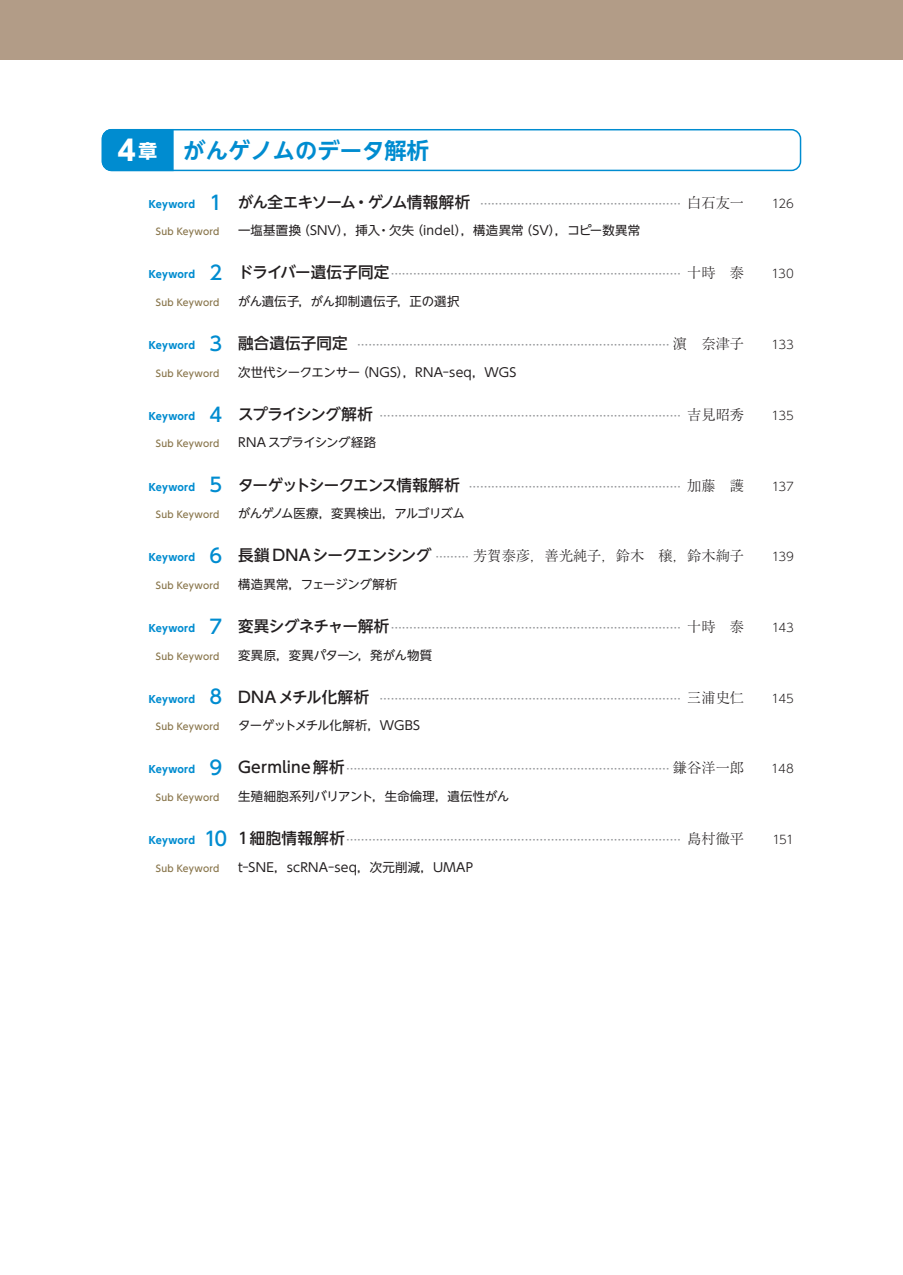
<style>
.page{position:relative;width:903px;height:1275px;background:#fff}
.page>*{position:absolute;margin:0;border:0;box-sizing:border-box;transform-origin:0 0}
.t1{font:27.82px "UD Shin Go Pr 6 Bold 90 pv RKSJ H";color:#fff}
.t2{font:22.4px "UD Shin Go NT Pr 6 De Bold 90 pv RKSJ H";color:#008cd0}
.t3{font:14.17px "Ryumin Pr 6 Light 90 pv RKSJ H";color:#231f20}
.t4{font:12.42px "UD Shin Go NT Pr 6 Regular 90 pv RKSJ H";letter-spacing:.01em;color:#231f20}
.t5{font:12.42px "UD Shin Go NT Pr 6 Regular 90 pv RKSJ H";letter-spacing:-.035em;color:#231f20}
.t6{font:12.42px "UD Shin Go NT Pr 6 Regular 90 pv RKSJ H";letter-spacing:-.02em;color:#231f20}
.t7{font:11.72px "UD Shin Go NT Pr 6 Light 90 pv RKSJ H";letter-spacing:-.08em;color:#231f20}
.t8{font:11.2px "UD Shin Go NT Pr 6 Medium 90 pv RKSJ H";color:#939598}
.t9{font:9.28px "UD Shin Go NT Pr 6 Medium 90 pv RKSJ H";letter-spacing:.015em;color:#89764c}
.s1{font-size:18.55px}
.s2{font-family:"UD Shin Go NT Pr 6 Bold 90 pv RKSJ H";font-size:9.97px;color:#008cd0}
.s3{font-size:19.43px;color:#008cd0}
.s4{font-size:15.58px;color:#231f20}
.s5{font-family:"Ryumin Pr 6 Light 90 pv RKSJ H";font-size:14.17px;color:#231f20}
.s6{font-family:"UD Shin Go NT Pr 6 Medium 90 pv RKSJ H";font-size:19.43px;color:#008cd0}
.s7{font-family:"UD Shin Go NT Pr 6 Medium 90 pv RKSJ H";font-size:15.58px}
.s8{font-family:"UD Shin Go NT Pr 6 Medium 90 pv RKSJ H";font-size:11.2px;color:#939598}
</style>
<div class="page">
<div style="left:0;top:0;width:902px;height:60px;background:#b29c87"></div>
<div style="left:102px;top:129px;width:699px;height:42px;border:1px solid #008cd0;border-radius:9px"></div>
<div style="left:102px;top:129px;width:72px;height:42px;background:#008cd0"></div>
<h1 class="t1" style="left:117px;top:140px;width:41px">4<span class="s1">章</span></h1>
<h2 class="t2" style="left:184px;top:142px;width:247px">がんゲノムのデータ解析</h2>
<p class="t8" style="left:149px;top:199px;width:597px"><span class="s2">Keyword</span> <span class="s3">1</span> <span class="s4">がん全エキソーム・ゲノム情報解析</span> ……………………………………………… <span class="s5">白石友一</span></p>
<p class="t7" style="left:772px;top:199px;width:24px">126</p>
<p class="t9" style="left:156px;top:228px;width:65px">Sub Keyword</p>
<p class="t4" style="left:238px;top:226px;width:403px">一塩基置換（SNV），挿入・欠失（indel），構造異常（SV），コピー数異常</p>
<p class="t8" style="left:149px;top:270px;width:597px"><span class="s2">Keyword</span> <span class="s3">2</span> <span class="s4">ドライバー遺伝子同定</span> …………………………………………………………………… <span class="s5">十時　泰</span></p>
<p class="t7" style="left:771px;top:270px;width:24px">130</p>
<p class="t9" style="left:156px;top:299px;width:65px">Sub Keyword</p>
<p class="t4" style="left:238px;top:297px;width:223px">がん遺伝子，がん抑制遺伝子，正の選択</p>
<p class="t8" style="left:149px;top:341px;width:597px"><span class="s2">Keyword</span> <span class="s3">3</span> <span class="s4">融合遺伝子同定</span> ………………………………………………………………………… <span class="s5">濵　奈津子</span></p>
<p class="t7" style="left:772px;top:340px;width:24px">133</p>
<p class="t9" style="left:156px;top:370px;width:65px">Sub Keyword</p>
<p class="t4" style="left:238px;top:367px;width:280px">次世代シークエンサー（NGS），RNA-seq，WGS</p>
<p class="t8" style="left:149px;top:411px;width:597px"><span class="s2">Keyword</span> <span class="s3">4</span> <span class="s4">スプライシング解析</span> ……………………………………………………………………… <span class="s5">吉見昭秀</span></p>
<p class="t7" style="left:772px;top:411px;width:24px">135</p>
<p class="t9" style="left:156px;top:440px;width:65px">Sub Keyword</p>
<p class="t6" style="left:238px;top:438px;width:140px">RNA スプライシング経路</p>
<p class="t8" style="left:149px;top:482px;width:597px"><span class="s2">Keyword</span> <span class="s3">5</span> <span class="s4">ターゲットシークエンス情報解析</span> ………………………………………………… <span class="s5">加藤　護</span></p>
<p class="t7" style="left:772px;top:482px;width:23px">137</p>
<p class="t9" style="left:156px;top:511px;width:65px">Sub Keyword</p>
<p class="t5" style="left:238px;top:509px;width:228px">がんゲノム医療，変異検出，アルゴリズム</p>
<p class="t3" style="left:149px;top:551px;width:597px"><span class="s2">Keyword</span> <span class="s6">6</span> <span class="s7">長鎖 DNAシークエンシング</span> <span class="s8">………</span> 芳賀泰彦，善光純子，鈴木　穣，鈴木絢子</p>
<p class="t7" style="left:772px;top:552px;width:24px">139</p>
<p class="t9" style="left:156px;top:582px;width:65px">Sub Keyword</p>
<p class="t4" style="left:238px;top:579px;width:161px">構造異常，フェージング解析</p>
<p class="t8" style="left:149px;top:623px;width:597px"><span class="s2">Keyword</span> <span class="s3">7</span> <span class="s4">変異シグネチャー解析</span> …………………………………………………………………… <span class="s5">十時　泰</span></p>
<p class="t7" style="left:772px;top:623px;width:24px">143</p>
<p class="t9" style="left:156px;top:653px;width:65px">Sub Keyword</p>
<p class="t4" style="left:238px;top:650px;width:196px">変異原，変異パターン，発がん物質</p>
<p class="t8" style="left:149px;top:694px;width:597px"><span class="s2">Keyword</span> <span class="s3">8</span> <span class="s4">DNAメチル化解析</span> ……………………………………………………………………… <span class="s5">三浦史仁</span></p>
<p class="t7" style="left:772px;top:694px;width:24px">145</p>
<p class="t9" style="left:156px;top:723px;width:65px">Sub Keyword</p>
<p class="t4" style="left:238px;top:721px;width:183px">ターゲットメチル化解析，WGBS</p>
<p class="t8" style="left:149px;top:765px;width:597px"><span class="s2">Keyword</span> <span class="s3">9</span> <span class="s4">Germline 解析</span> …………………………………………………………………………… <span class="s5">鎌谷洋一郎</span></p>
<p class="t7" style="left:771px;top:764px;width:24px">148</p>
<p class="t9" style="left:156px;top:794px;width:65px">Sub Keyword</p>
<p class="t4" style="left:238px;top:792px;width:273px">生殖細胞系列バリアント，生命倫理，遺伝性がん</p>
<p class="t8" style="left:149px;top:836px;width:597px"><span class="s2">Keyword</span> <span class="s3">10</span> <span class="s4">1細胞情報解析</span> ……………………………………………………………………………… <span class="s5">島村徹平</span></p>
<p class="t7" style="left:772px;top:835px;width:23px">151</p>
<p class="t9" style="left:156px;top:865px;width:65px">Sub Keyword</p>
<p class="t4" style="left:238px;top:862px;width:237px">t-SNE，scRNA-seq，次元削減，UMAP</p>
</div>
